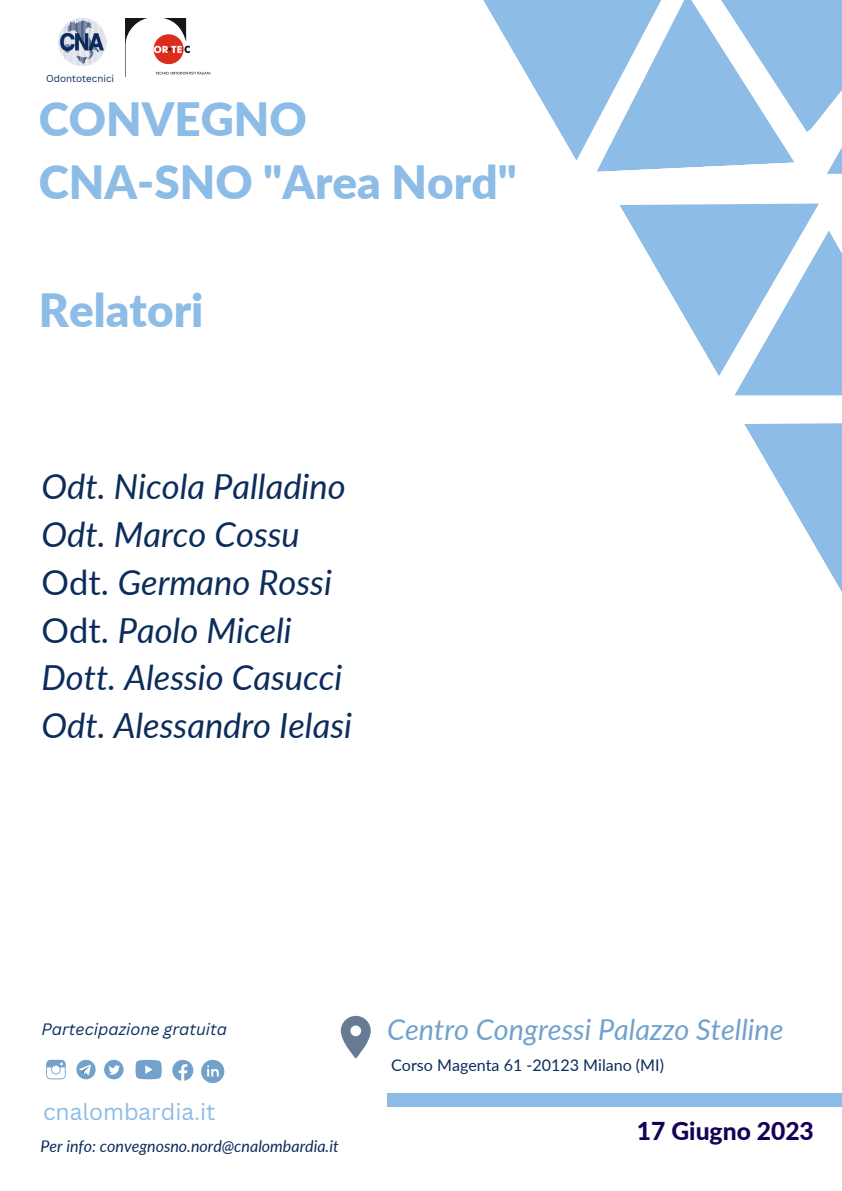
<style>
.page{position:relative;width:842px;height:1191px;background:#fff}
.page>*{position:absolute;margin:0;border:0;box-sizing:border-box;transform-origin:0 0}
.t1{font:900 45.9px/63.6px "Lato";color:#8dbce7}
.t2{font:italic 34.5px/47.7px "Lato";color:#0c2c5b}
.t3{font:italic 28.8px "Lato";color:#72a1cb}
.t4{font:800 24.6px "Lato";color:#160056}
.t5{font:22.8px "Canva Sans";color:#8dbce7}
.t6{font:italic 16.1px "Lato";color:#0c2c5b}
.t7{font:16.1px "Lato";color:#0c2c5b}
.t8{font:italic 16.1px "Canva Sans";color:#0c2c5b}
.t9{font:9.8px "Canva Sans";color:#0c2c5b}
.s1{font-style:normal}
</style>
<div class="page">
<img style="left:58px;top:18px;width:49px;height:48px">
<svg style="left:172px;top:1059px;width:21px;height:21px"></svg>
<svg style="left:201px;top:1059px;width:23px;height:23px"></svg>
<svg style="left:104px;top:1059px;width:20px;height:20px"></svg>
<svg style="left:136px;top:1059px;width:26px;height:20px"></svg>
<svg style="left:76px;top:1059px;width:20px;height:20px"></svg>
<svg style="left:46px;top:1059px;width:20px;height:20px"></svg>
<svg style="left:126px;top:18px;width:85px;height:57px"></svg>
<svg style="left:619px;top:203px;width:200px;height:173px"></svg>
<svg style="left:734px;top:230px;width:108px;height:165px;fill:#8dbce7"></svg>
<svg style="left:483px;top:0;width:359px;height:172px"></svg>
<svg style="left:744px;top:423px;width:98px;height:169px"></svg>
<div style="left:387px;top:1092px;width:455px;height:14px;background:#8dbce7"></div>
<svg style="left:341px;top:1015px;width:30px;height:43px"></svg>
<p class="t9" style="left:46px;top:71px;width:69px">Odontotecnici</p>
<h1 class="t1" style="left:39px;top:86px;width:480px">CONVEGNO<br>CNA-SNO "Area Nord"</h1>
<h1 class="t1" style="left:39px;top:277px;width:166px">Relatori</h1>
<p class="t2" style="left:42px;top:462px;width:312px">Odt. Nicola Palladino<br>Odt. Marco Cossu<br><span class="s1">Odt.</span> Germano Rossi<br><span class="s1">Odt.</span> Paolo Miceli<br>Dott. Alessio Casucci<br>Odt. Alessandro Ielasi</p>
<p class="t8" style="left:42px;top:1018px;width:187px">Partecipazione gratuita</p>
<p class="t3" style="left:387px;top:1011px;width:398px">Centro Congressi Palazzo Stelline</p>
<p class="t5" style="left:43px;top:1095px;width:174px">cnalombardia.it</p>
<p class="t6" style="left:40px;top:1136px;width:300px">Per info: convegnosno.nord@cnalombardia.it</p>
<p class="t7" style="left:391px;top:1055px;width:274px">Corso Magenta 61 -20123 Milano (MI)</p>
<p class="t4" style="left:637px;top:1115px;width:178px">17 Giugno 2023</p>
</div>
